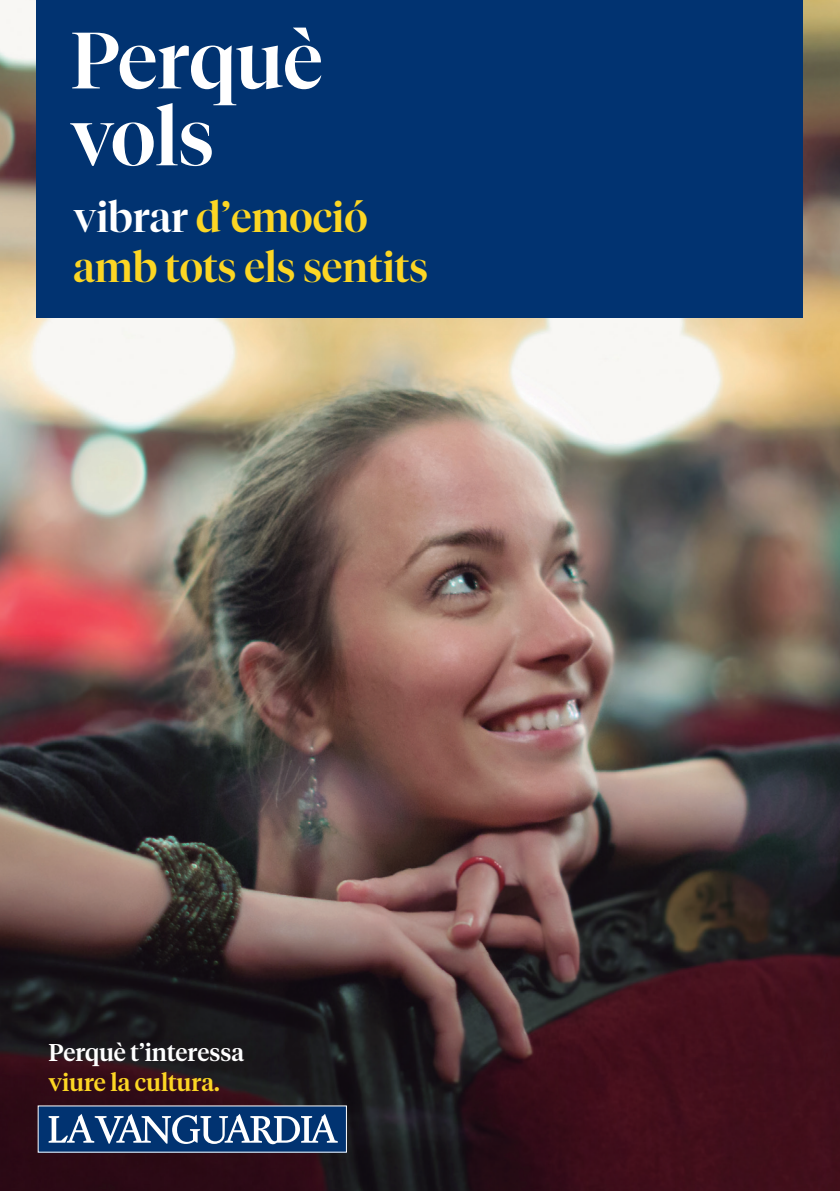
<style>
.page{position:relative;width:840px;height:1191px;background:#fff}
.page>*{position:absolute;margin:0;border:0;box-sizing:border-box;transform-origin:0 0}
.t1{font:500 79.4px/76.8px "Tiempos Fine";color:#fff}
.t2{font:500 41.4px/49.8px "Tiempos Fine";color:#fcd624}
.t3{font:500 24.2px "Tiempos Headline";color:#fff}
.t4{font:500 24.2px "Tiempos Headline";color:#fcd624}
.s1{color:#fff}
</style>
<div class="page">
<img style="left:0;top:0;width:839px;height:1191px">
<div style="left:37px;top:0;width:765px;height:317px;background:#013371"></div>
<div style="left:38px;top:1106px;width:308px;height:46px;background:#013371"></div>
<svg style="left:49px;top:1114px;width:288px;height:30px"></svg>
<h1 class="t1" style="left:70px;top:22px;width:253px">Perquè vols</h1>
<p class="t2" style="left:73px;top:192px;width:356px"><span class="s1">vibrar</span> d’emoció amb tots els sentits</p>
<p class="t3" style="left:49px;top:1036px;width:197px">Perquè t’interessa</p>
<p class="t4" style="left:49px;top:1065px;width:173px">viure la cultura.</p>
</div>
